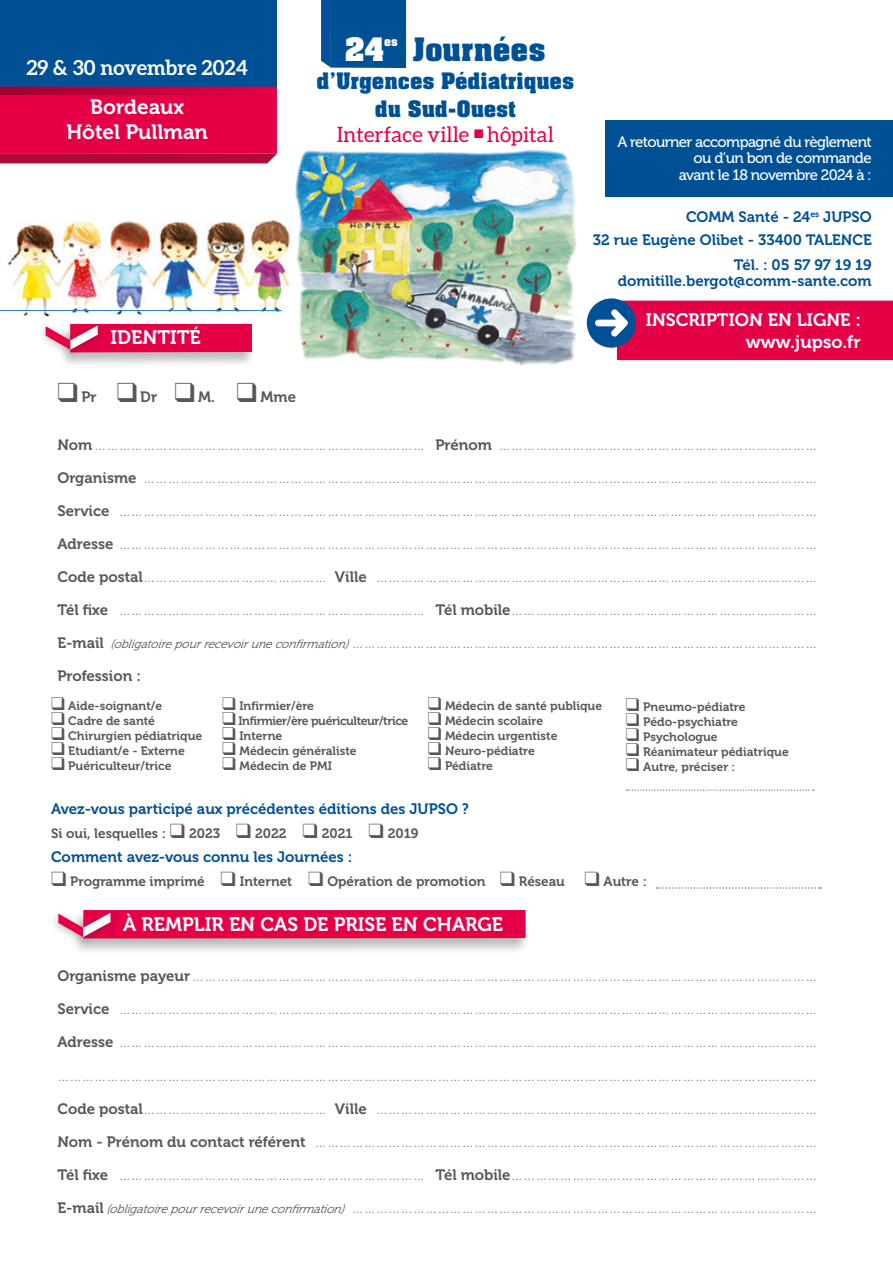
<style>
.page{position:relative;width:893px;height:1263px;background:#fff}
.page>*{position:absolute;margin:0;border:0;box-sizing:border-box;transform-origin:0 0}
.t1{font:700 35.4px "Neue Aachen Pro";color:#005096}
.t2{font:700 24.75px/28.3px "Neue Aachen Pro";color:#005096;text-align:center}
.t3{font:21.15px "Aleo";color:#e50046}
.t4{font:20.7px/24.9px "Museo 700";color:#fff;text-align:center}
.t5{font:700 20.7px "Aleo";color:#fff}
.t6{font:19.5px "Museo 700";color:#fff}
.t7{font:18px/21.6px "Museo 700";color:#fff;text-align:right}
.t8{font:15px "Museo 300";color:#7e7e7e}
.t9{font:15px/22.8px "Museo 700";color:#005096;text-align:right}
.t10{font:15px/16.5px "Museo 500";letter-spacing:-.04em;color:#fff;text-align:right}
.t11{font:15px "Museo 700";color:#575756}
.t12{font:13.5px "Museo 700";color:#575756}
.t13{font:12.15px "Museo 700";color:#575756}
.t14{font:12.15px "Museo 700";letter-spacing:-.03em;color:#575756}
.t15{font:italic 12px "Museo 300";color:#575756}
.s1{color:#fff}
.s2{font-family:"Museo 700";color:#575756}
.s3{font-family:"Museo 700";font-style:normal;font-size:15px}
.s4{font-style:normal;font-size:15px;color:#7e7e7e}
</style>
<div class="page">
<img style="left:7px;top:220px;width:282px;height:97px">
<div style="left:606px;top:120px;width:287px;height:77px;background:#005096"></div>
<div style="left:71px;top:909px;width:459px;height:45px;background:#1d1d1b;opacity:.3"></div>
<div style="left:83px;top:910px;width:443px;height:28px;background:#e50046"></div>
<div style="left:0;top:0;width:277px;height:87px;background:#005096"></div>
<div style="left:0;top:87px;width:277px;height:67px;background:#e50046"></div>
<svg style="left:0;top:87px;width:277px;height:8px"></svg>
<div style="left:49px;top:906px;width:69px;height:40px;background:#1d1d1b;opacity:.3"></div>
<svg style="left:58px;top:913px;width:53px;height:24px"></svg>
<svg style="left:321px;top:0;width:86px;height:68px;background:#055399"></svg>
<div style="left:0;top:154px;width:277px;height:9px;background:#b00935"></div>
<hr style="left:0;top:310px;width:282px;height:1px;background:#2581c4">
<svg style="left:657px;top:887px;width:164px;height:2px"></svg>
<div style="left:58px;top:323px;width:199px;height:45px;background:#1d1d1b;opacity:.3"></div>
<div style="left:70px;top:324px;width:182px;height:28px;background:#e50046"></div>
<div style="left:37px;top:319px;width:69px;height:39px;background:#1d1d1b;opacity:.3"></div>
<svg style="left:46px;top:325px;width:52px;height:25px"></svg>
<svg style="left:627px;top:789px;width:187px;height:2px"></svg>
<svg style="left:590px;top:298px;width:303px;height:62px;background:#d51b5b"></svg>
<img style="left:289px;top:149px;width:301px;height:216px">
<h3 class="t5" style="left:26px;top:55px;width:223px">29 &amp; 30 novembre 2024</h3>
<h3 class="t4" style="left:66px;top:95px;width:143px">Bordeaux<br>Hôtel Pullman</h3>
<h3 class="t6" style="left:111px;top:326px;width:92px">IDENTITÉ</h3>
<p class="t11" style="left:57px;top:388px;width:240px">❑ Pr ❑ Dr ❑ M. ❑ Mme</p>
<h1 class="t1" style="left:345px;top:30px;width:202px"><span class="s1">24</span><sup>es</sup> Journées</h1>
<h2 class="t2" style="left:316px;top:68px;width:259px">d’Urgences Pédiatriques du Sud-Ouest</h2>
<h3 class="t3" style="left:337px;top:122px;width:219px">Interface ville ■ hôpital</h3>
<p class="t10" style="left:617px;top:134px;width:256px">A retourner accompagné du règlement ou d’un bon de commande<br>avant le 18 novembre 2024 à :</p>
<p class="t9" style="left:593px;top:205px;width:280px">COMM Santé - 24<sup>es</sup> JUPSO<br>32 rue Eugène Olibet - 33400 TALENCE</p>
<p class="t9" style="left:618px;top:256px;width:256px;line-height:16.5px">Tél. : 05 57 97 19 19 domitille.bergot@comm-sante.com</p>
<p class="t7" style="left:646px;top:309px;width:217px">INSCRIPTION EN LIGNE : www.jupso.fr</p>
<p class="t8" style="left:57px;top:437px;width:761px"><span class="s2">Nom</span>……………………………………………………………………… <span class="s2">Prénom</span> ……………………………………………………………………</p>
<p class="t8" style="left:57px;top:470px;width:761px"><span class="s2">Organisme</span> …………………………………………………………………………………………………………………………………………………</p>
<p class="t8" style="left:57px;top:503px;width:761px"><span class="s2">Service</span> ………………………………………………………………………………………………………………………………………………………</p>
<p class="t8" style="left:57px;top:536px;width:761px"><span class="s2">Adresse</span> ………………………………………………………………………………………………………………………………………………………</p>
<p class="t8" style="left:57px;top:569px;width:761px"><span class="s2">Code postal</span>……………………………………… <span class="s2">Ville</span> ………………………………………………………………………………………………</p>
<p class="t8" style="left:57px;top:602px;width:761px"><span class="s2">Tél fixe</span> ………………………………………………………………… <span class="s2">Tél mobile</span>…………………………………………………………………</p>
<p class="t15" style="left:57px;top:637px;width:761px"><span class="s3">E-mail</span> (obligatoire pour recevoir une confirmation) <span class="s4">……………………………………………………………………………………………………</span></p>
<p class="t11" style="left:57px;top:667px;width:85px">Profession :</p>
<p class="t13" style="left:51px;top:699px;width:113px">❑ Aide-soignant/e</p>
<p class="t13" style="left:51px;top:714px;width:106px">❑ Cadre de santé</p>
<p class="t13" style="left:51px;top:729px;width:153px">❑ Chirurgien pédiatrique</p>
<p class="t13" style="left:51px;top:744px;width:135px">❑ Etudiant/e - Externe</p>
<p class="t13" style="left:51px;top:758px;width:122px">❑ Puériculteur/trice</p>
<p class="t13" style="left:222px;top:699px;width:93px">❑ Infirmier/ère</p>
<p class="t14" style="left:222px;top:714px;width:188px">❑ Infirmier/ère puériculteur/trice</p>
<p class="t13" style="left:222px;top:729px;width:62px">❑ Interne</p>
<p class="t13" style="left:222px;top:744px;width:136px">❑ Médecin généraliste</p>
<p class="t13" style="left:222px;top:758px;width:111px">❑ Médecin de PMI</p>
<p class="t13" style="left:428px;top:699px;width:176px">❑ Médecin de santé publique</p>
<p class="t13" style="left:428px;top:714px;width:117px">❑ Médecin scolaire</p>
<p class="t13" style="left:428px;top:729px;width:131px">❑ Médecin urgentiste</p>
<p class="t13" style="left:428px;top:744px;width:109px">❑ Neuro-pédiatre</p>
<p class="t13" style="left:428px;top:758px;width:67px">❑ Pédiatre</p>
<p class="t13" style="left:626px;top:700px;width:121px">❑ Pneumo-pédiatre</p>
<p class="t13" style="left:626px;top:715px;width:114px">❑ Pédo-psychiatre</p>
<p class="t13" style="left:626px;top:730px;width:93px">❑ Psychologue</p>
<p class="t13" style="left:626px;top:745px;width:164px">❑ Réanimateur pédiatrique</p>
<p class="t13" style="left:626px;top:759px;width:111px">❑ Autre, préciser :</p>
<p class="t9" style="left:51px;top:797px;width:420px">Avez-vous participé aux précédentes éditions des JUPSO ?</p>
<p class="t12" style="left:51px;top:826px;width:369px">Si oui, lesquelles : ❑ 2023 ❑ 2022 ❑ 2021 ❑ 2019</p>
<p class="t9" style="left:51px;top:845px;width:303px">Comment avez-vous connu les Journées :</p>
<p class="t12" style="left:51px;top:874px;width:597px">❑ Programme imprimé ❑ Internet ❑ Opération de promotion ❑ Réseau ❑ Autre :</p>
<h3 class="t6" style="left:123px;top:913px;width:381px">À REMPLIR EN CAS DE PRISE EN CHARGE</h3>
<p class="t8" style="left:57px;top:968px;width:761px"><span class="s2">Organisme payeur</span>………………………………………………………………………………………………………………………………………</p>
<p class="t8" style="left:57px;top:1001px;width:761px"><span class="s2">Service</span> ………………………………………………………………………………………………………………………………………………………</p>
<p class="t8" style="left:57px;top:1034px;width:761px"><span class="s2">Adresse</span> ………………………………………………………………………………………………………………………………………………………</p>
<p class="t8" style="left:57px;top:1067px;width:761px">……………………………………………………………………………………………………………………………………………………………………</p>
<p class="t8" style="left:57px;top:1100px;width:761px"><span class="s2">Code postal</span>……………………………………… <span class="s2">Ville</span> ………………………………………………………………………………………………</p>
<p class="t8" style="left:57px;top:1133px;width:761px"><span class="s2">Nom - Prénom du contact référent</span> ……………………………………………………………………………………………………………</p>
<p class="t8" style="left:57px;top:1166px;width:761px"><span class="s2">Tél fixe</span> ………………………………………………………………… <span class="s2">Tél mobile</span>…………………………………………………………………</p>
<p class="t15" style="left:57px;top:1202px;width:761px"><span class="s3">E-mail</span> (obligatoire pour recevoir une confirmation) <span class="s4">……………………………………………………………………………………………………</span></p>
</div>
